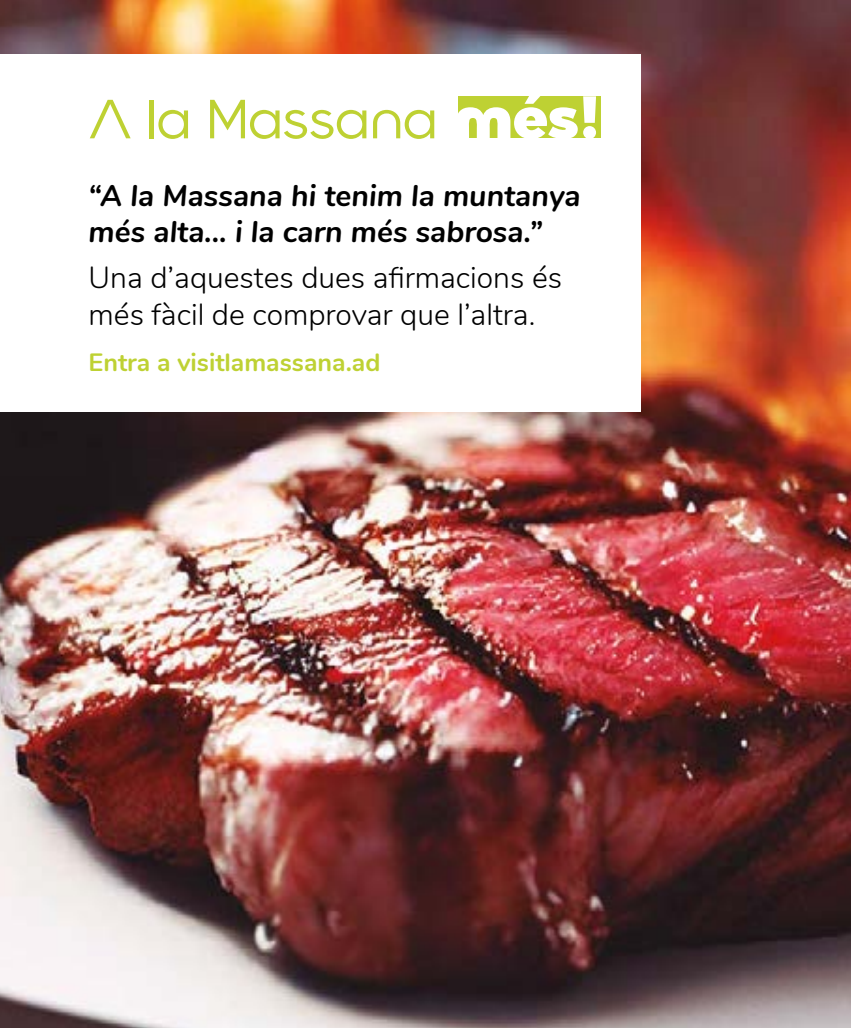
<style>
.page{position:relative;width:851px;height:1028px;background:#fff}
.page>*{position:absolute;margin:0;border:0;box-sizing:border-box;transform-origin:0 0}
.t1{font:300 55px "Alterwave";letter-spacing:-.04em;color:#bed133}
.t2{font:300 30px/36px "Nunito";color:#000}
.t3{font:italic 700 30px/36px "Nunito";color:#000}
.t4{font:700 25px "Nunito";color:#bed133}
.s1{font-weight:800;font-size:60px;color:#fff}
</style>
<div class="page">
<img style="left:0;top:0;width:850px;height:1028px">
<div style="left:0;top:54px;width:640px;height:357px;background:#fff"></div>
<div style="left:458px;top:97px;width:143px;height:41px;background:#bed133"></div>
<h1 class="t1" style="left:89px;top:87px;width:513px">A la Massana <span class="s1">més!</span></h1>
<p class="t3" style="left:89px;top:176px;width:493px">“A la Massana hi tenim la muntanya més alta... i la carn més sabrosa.”</p>
<p class="t2" style="left:89px;top:258px;width:475px">Una d’aquestes dues afirmacions és més fàcil de comprovar que l’altra.</p>
<p class="t4" style="left:89px;top:344px;width:293px">Entra a visitlamassana.ad</p>
</div>
